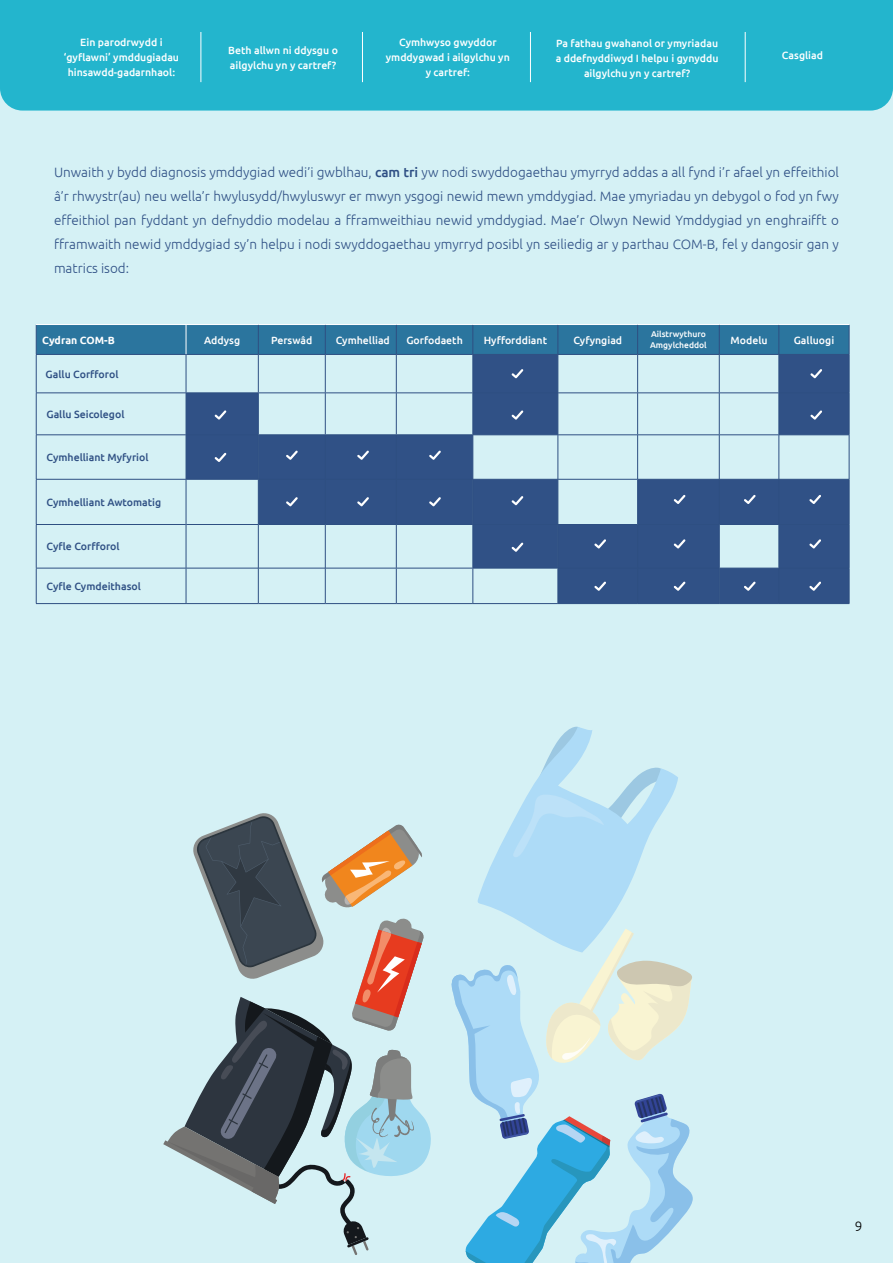
<style>
.page{position:relative;width:893px;height:1263px;background:#d5f1f5}
.page>*{position:absolute;margin:0;border:0;box-sizing:border-box;transform-origin:0 0}
.t1{font:300 13.5px/24px "Ubuntu";color:#2f5085;text-align:justify}
.t2{font:300 13.5px "Ubuntu";color:#000}
.t3{font:500 10.5px/15px "Ubuntu";color:#fff;text-align:center}
.t4{font:500 10.5px "Ubuntu";color:#2f5084}
.t5{font:700 10.5px "Ubuntu";color:#fff}
.t6{font:500 8.55px/11.2px "Ubuntu";color:#fff}
.s1{font-weight:500}
</style>
<div class="page">
<svg style="left:36px;top:324px;width:814px;height:280px"></svg>
<svg style="left:163px;top:813px;width:268px;height:442px"></svg>
<svg style="left:477px;top:773px;width:201px;height:155px;fill:#addbf7"></svg>
<svg style="left:513px;top:726px;width:158px;height:131px"></svg>
<svg style="left:451px;top:928px;width:242px;height:335px"></svg>
<div style="left:0;top:0;width:893px;height:111px;background:#23b5cd"></div>
<hr style="left:201px;top:32px;width:1px;height:50px;background:#fff">
<hr style="left:362px;top:32px;width:1px;height:50px;background:#fff">
<hr style="left:530px;top:32px;width:1px;height:50px;background:#fff">
<hr style="left:745px;top:32px;width:1px;height:50px;background:#fff">
<p class="t3" style="left:64px;top:35px;width:117px">Ein parodrwydd i ‘gyflawni’ ymddugiadau hinsawdd-gadarnhaol:</p>
<p class="t3" style="left:228px;top:42px;width:111px;text-align:left">Beth allwn ni ddysgu o ailgylchu yn y cartref?</p>
<p class="t3" style="left:386px;top:35px;width:126px">Cymhwyso gwyddor ymddygwad i ailgylchu yn y cartref:</p>
<p class="t3" style="left:556px;top:35px;width:164px">Pa fathau gwahanol or ymyriadau a ddefnyddiwyd I helpu i gynyddu ailgylchu yn y cartref?</p>
<p class="t3" style="left:782px;top:47px;width:43px">Casgliad</p>
<p class="t1" style="left:54px;top:160px;width:786px">Unwaith y bydd diagnosis ymddygiad wedi’i gwblhau, <span class="s1">cam tri</span> yw nodi swyddogaethau ymyrryd addas a all fynd i’r afael yn effeithiol â’r rhwystr(au) neu wella’r hwylusydd/hwyluswyr er mwyn ysgogi newid mewn ymddygiad. Mae ymyriadau yn debygol o fod yn fwy effeithiol pan fyddant yn defnyddio modelau a fframweithiau newid ymddygiad. Mae’r Olwyn Newid Ymddygiad yn enghraifft o fframwaith newid ymddygiad sy’n helpu i nodi swyddogaethau ymyrryd posibl yn seiliedig ar y parthau COM-B, fel y dangosir gan y matrics isod:</p>
<p class="t5" style="left:42px;top:333px;width:74px">Cydran COM-B</p>
<p class="t3" style="left:204px;top:332px;width:37px">Addysg</p>
<p class="t3" style="left:271px;top:332px;width:43px">Perswâd</p>
<p class="t3" style="left:336px;top:332px;width:56px">Cymhelliad</p>
<p class="t3" style="left:406px;top:332px;width:58px">Gorfodaeth</p>
<p class="t3" style="left:484px;top:332px;width:65px">Hyfforddiant</p>
<p class="t3" style="left:573px;top:332px;width:50px">Cyfyngiad</p>
<p class="t6" style="left:650px;top:328px;width:58px">Ailstrwythuro<br>Amgylcheddol</p>
<p class="t3" style="left:730px;top:332px;width:39px">Modelu</p>
<p class="t3" style="left:794px;top:332px;width:42px">Galluogi</p>
<p class="t4" style="left:46px;top:367px;width:74px">Gallu Corfforol</p>
<p class="t4" style="left:47px;top:407px;width:79px">Gallu Seicolegol</p>
<p class="t4" style="left:47px;top:451px;width:103px">Cymhelliant Myfyriol</p>
<p class="t4" style="left:47px;top:496px;width:116px">Cymhelliant Awtomatig</p>
<p class="t4" style="left:47px;top:540px;width:75px">Cyfle Corfforol</p>
<p class="t4" style="left:47px;top:579px;width:96px">Cyfle Cymdeithasol</p>
<p class="t2" style="left:855px;top:1218px;width:9px">9</p>
</div>
